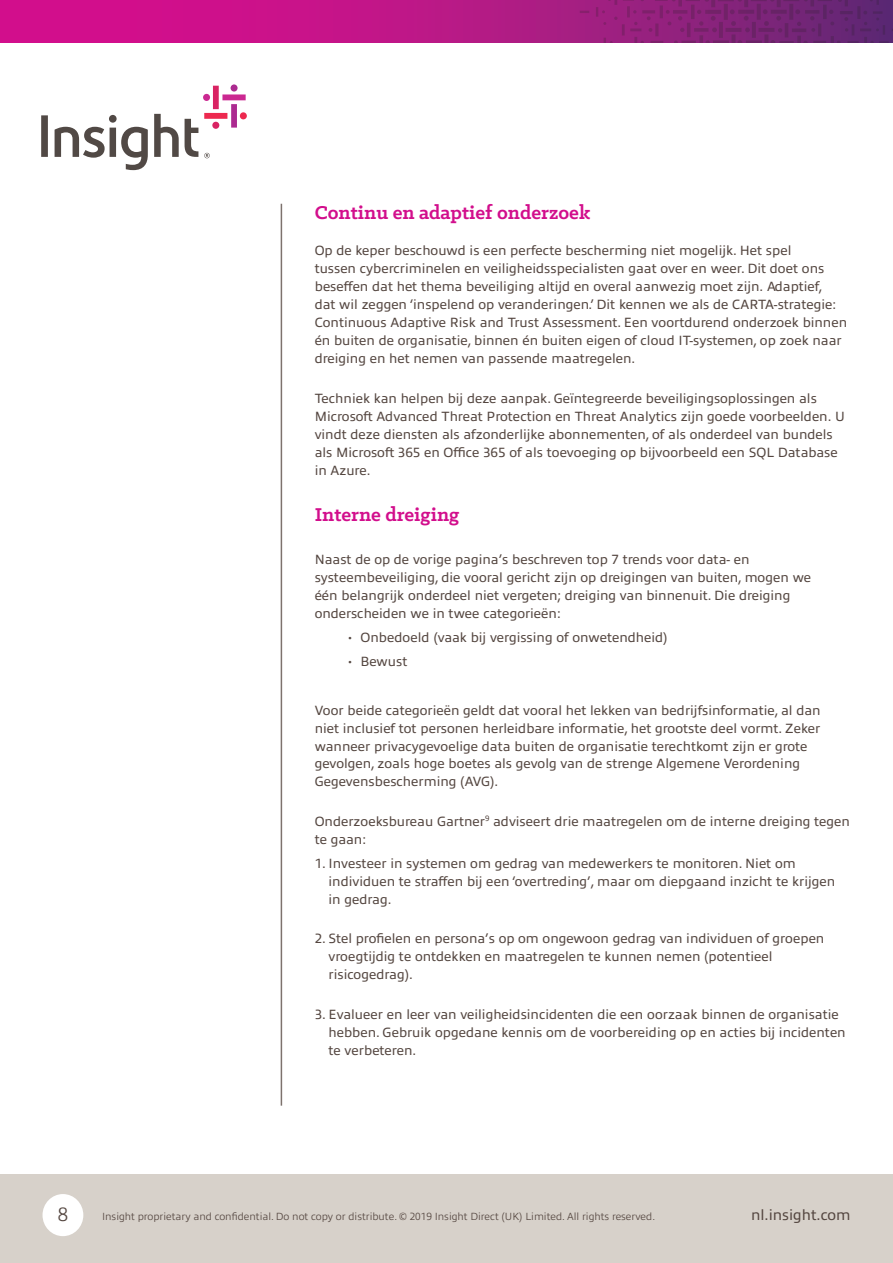
<style>
.page{position:relative;width:893px;height:1263px;background:#fff}
.page>*{position:absolute;margin:0;border:0;box-sizing:border-box;transform-origin:0 0}
.body_copy{font:700 21px "Klinic Slab";color:#d20e8c}
.folio{font:300 19.5px "Allumi Pro";color:#544640}
.sign_off_url{font:15px "Allumi Pro";color:#544640}
.body_copy-2{font:13.5px/18px "Allumi Pro";color:#544640}
.all_rights_reserved{font:300 10.5px "Allumi Pro";color:#544640}
.s1{font-family:"Klinic Slab";font-weight:300}
</style>
<div class="page">
<div style="left:0;top:1174px;width:893px;height:89px;background:#d7d1ca"></div>
<div style="left:43px;top:1194px;width:40px;height:42px;background:#fff;border-radius:50%"></div>
<svg style="left:0;top:0;width:580px;height:42px"></svg>
<svg style="left:580px;top:0;width:313px;height:42px"></svg>
<svg style="left:41px;top:84px;width:206px;height:86px"></svg>
<hr style="left:281px;top:204px;width:1px;height:902px;background:#7d726d">
<p class="body_copy" style="left:315px;top:199px;width:277px">Continu en adaptief onderzoek</p>
<p class="body_copy-2" style="left:315px;top:241px;width:534px">Op de keper beschouwd is een perfecte bescherming niet mogelijk. Het spel<br>tussen cybercriminelen en veiligheidsspecialisten gaat over en weer. Dit doet ons beseffen dat het thema beveiliging altijd en overal aanwezig moet zijn. Adaptief,<br>dat wil zeggen ‘inspelend op veranderingen.’ Dit kennen we als de CARTA-strategie:<br>Continuous Adaptive Risk and Trust Assessment. Een voortdurend onderzoek binnen én buiten de organisatie, binnen én buiten eigen of cloud IT-systemen, op zoek naar dreiging en het nemen van passende maatregelen.</p>
<p class="body_copy-2" style="left:315px;top:388px;width:532px">Techniek kan helpen bij deze aanpak. Geïntegreerde beveiligingsoplossingen als Microsoft Advanced Threat Protection en Threat Analytics zijn goede voorbeelden. U vindt deze diensten als afzonderlijke abonnementen, of als onderdeel van bundels als Microsoft 365 en Office 365 of als toevoeging op bijvoorbeeld een SQL Database in Azure.</p>
<p class="body_copy" style="left:315px;top:501px;width:146px">Interne dreiging</p>
<p class="body_copy-2" style="left:315px;top:550px;width:498px">Naast de op de vorige pagina’s beschreven top 7 trends voor data- en systeembeveiliging, die vooral gericht zijn op dreigingen van buiten, mogen we één belangrijk onderdeel niet vergeten; dreiging van binnenuit. Die dreiging onderscheiden we in twee categorieën:</p>
<p class="body_copy-2" style="left:348px;top:628px;width:321px"><span class="s1">•</span> Onbedoeld (vaak bij vergissing of onwetendheid)</p>
<p class="body_copy-2" style="left:348px;top:651px;width:61px"><span class="s1">•</span> Bewust</p>
<p class="body_copy-2" style="left:315px;top:700px;width:508px">Voor beide categorieën geldt dat vooral het lekken van bedrijfsinformatie, al dan niet inclusief tot personen herleidbare informatie, het grootste deel vormt. Zeker wanneer privacygevoelige data buiten de organisatie terechtkomt zijn er grote gevolgen, zoals hoge boetes als gevolg van de strenge Algemene Verordening Gegevensbescherming (AVG).</p>
<p class="body_copy-2" style="left:315px;top:811px;width:537px">Onderzoeksbureau Gartner<sup>9</sup> adviseert drie maatregelen om de interne dreiging tegen te gaan:</p>
<p class="body_copy-2" style="left:329px;top:853px;width:508px;text-indent:-14px">1. Investeer in systemen om gedrag van medewerkers te monitoren. Niet om individuen te straffen bij een ‘overtreding’, maar om diepgaand inzicht te krijgen in gedrag.</p>
<p class="body_copy-2" style="left:329px;top:928px;width:497px;text-indent:-14px">2. Stel profielen en persona’s op om ongewoon gedrag van individuen of groepen vroegtijdig te ontdekken en maatregelen te kunnen nemen (potentieel risicogedrag).</p>
<p class="body_copy-2" style="left:329px;top:1004px;width:519px;text-indent:-14px">3. Evalueer en leer van veiligheidsincidenten die een oorzaak binnen de organisatie hebben. Gebruik opgedane kennis om de voorbereiding op en acties bij incidenten te verbeteren.</p>
<p class="folio" style="left:58px;top:1200px;width:12px">8</p>
<p class="all_rights_reserved" style="left:102px;top:1209px;width:555px">Insight proprietary and confidential. Do not copy or distribute. © 2019 Insight Direct (UK) Limited. All rights reserved.</p>
<p class="sign_off_url" style="left:751px;top:1204px;width:101px">nl.insight.com</p>
</div>
